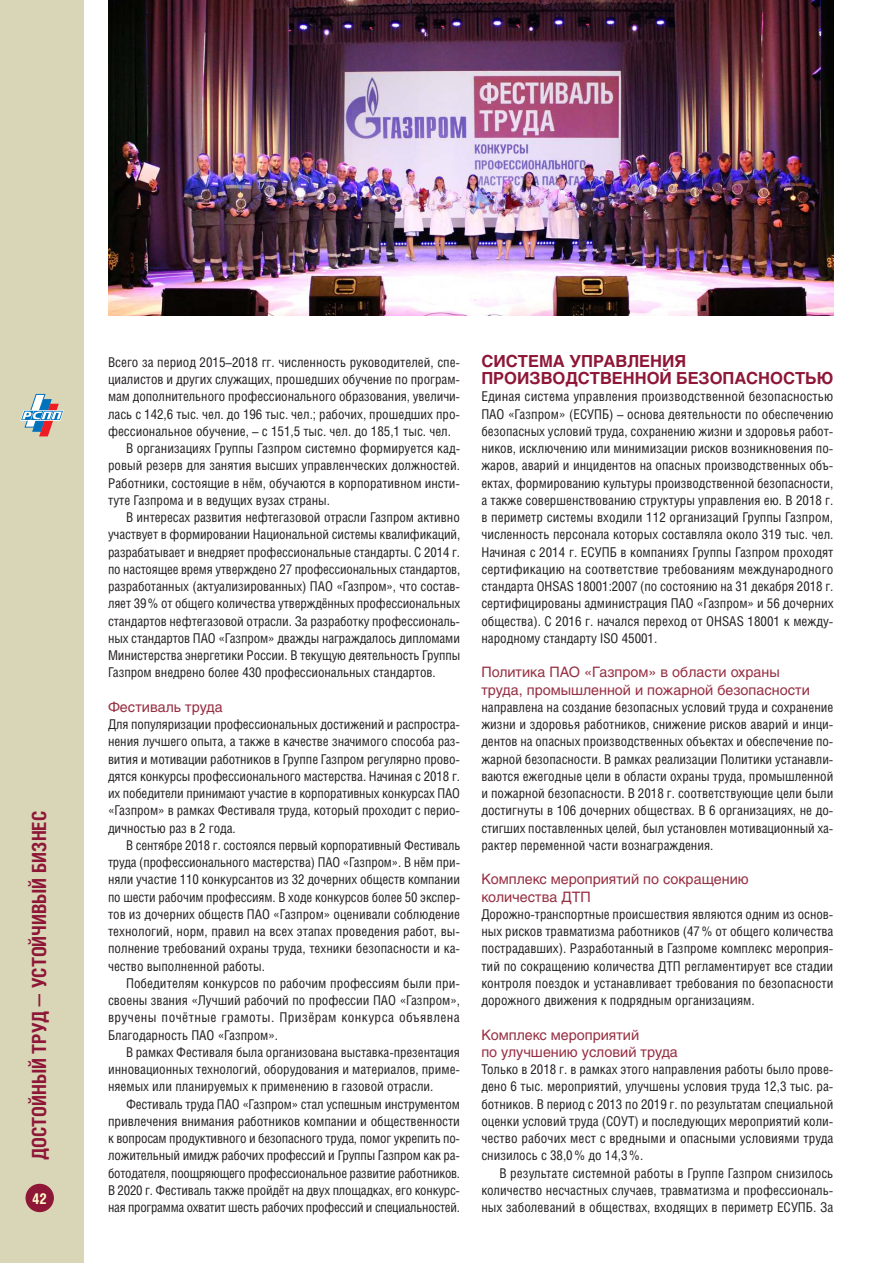
<style>
.page{position:relative;width:893px;height:1263px;background:#fff}
.page>*{position:absolute;margin:0;border:0;box-sizing:border-box;transform-origin:0 0}
.t1{font:700 19.5px "Helios Cond C";color:#8e1737}
.subhead{font:700 16.5px/17.2px "Helios C";color:#8e1737}
.t2{font:700 15px "Helios Cond C";color:#fffbcc}
.subhead_2{font:14.25px/17.2px "Helios C";color:#972f42}
.txt_no_intent{font:13.5px/17.2px "Helios Cond C";color:#231f20;text-align:justify}
.txt{font:13.5px/17.2px "Helios Cond C";color:#231f20;text-align:justify}
</style>
<div class="page">
<div style="left:0;top:0;width:84px;height:1263px;background:#d9d6b7"></div>
<svg style="left:20px;top:394px;width:44px;height:42px"></svg>
<div style="left:26px;top:1184px;width:27px;height:27px;background:#8e1737;border-radius:50%"></div>
<div style="left:26px;top:1184px;width:28px;height:28px;border:1px solid #8e1737;border-radius:50%"></div>
<img style="left:108px;top:0;width:725px;height:315px">
<h1 class="t1" style="left:27px;top:1160px;width:351px;rotate:-90deg">ДОСТОЙНЫЙ ТРУД — УСТОЙЧИВЫЙ БИЗНЕС</h1>
<p class="t2" style="left:32px;top:1189px;width:16px">42</p>
<p class="txt_no_intent" style="left:108px;top:353px;width:354px">Всего за период 2015–2018 гг. численность руководителей, спе&shy;циалистов и других служащих, прошедших обучение по програм&shy;мам дополнительного профессионального образования, увеличи&shy;лась с 142,6 тыс. чел. до 196 тыс. чел.; рабочих, прошедших про&shy;фессиональное обучение, – с 151,5 тыс. чел. до 185,1 тыс. чел.</p>
<p class="txt" style="left:108px;top:439px;width:354px;text-indent:18px">В организациях Группы Газпром системно формируется кад&shy;ровый резерв для занятия высших управленческих должностей.<br>Работники, состоящие в нём, обучаются в корпоративном инсти&shy;туте Газпрома и в ведущих вузах страны.</p>
<p class="txt" style="left:108px;top:508px;width:354px;text-indent:18px">В интересах развития нефтегазовой отрасли Газпром активно участвует в формировании Национальной системы квалификаций, разрабатывает и внедряет профессиональные стандарты. С 2014 г. по настоящее время утверждено 27 профессиональных стандартов, разработанных (актуализированных) ПАО «Газпром», что состав&shy;ляет 39% от общего количества утверждённых профессиональных стандартов нефтегазовой отрасли. За разработку профессиональ&shy;ных стандартов ПАО «Газпром» дважды награждалось дипломами Министерства энергетики России. В текущую деятельность Группы Газпром внедрено более 430 профессиональных стандартов.</p>
<p class="subhead_2" style="left:108px;top:698px;width:116px">Фестиваль труда</p>
<p class="txt_no_intent" style="left:108px;top:715px;width:354px">Для популяризации профессиональных достижений и распростра&shy;нения лучшего опыта, а также в качестве значимого способа раз&shy;вития и мотивации работников в Группе Газпром регулярно прово&shy;дятся конкурсы профессионального мастерства. Начиная с 2018 г. их победители принимают участие в корпоративных конкурсах ПАО «Газпром» в рамках Фестиваля труда, который проходит с перио&shy;дичностью раз в 2 года.</p>
<p class="txt" style="left:108px;top:836px;width:354px;text-indent:18px">В сентябре 2018 г. состоялся первый корпоративный Фестиваль труда (профессионального мастерства) ПАО «Газпром». В нём при&shy;няли участие 110 конкурсантов из 32 дочерних обществ компании по шести рабочим профессиям. В ходе конкурсов более 50 экспер&shy;тов из дочерних обществ ПАО «Газпром» оценивали соблюдение технологий, норм, правил на всех этапах проведения работ, вы&shy;полнение требований охраны труда, техники безопасности и ка&shy;чество выполненной работы.</p>
<p class="txt" style="left:108px;top:974px;width:354px;text-indent:18px">Победителям конкурсов по рабочим профессиям были при&shy;своены звания «Лучший рабочий по профессии ПАО «Газпром», вручены почётные грамоты. Призёрам конкурса объявлена Благодарность ПАО «Газпром».</p>
<p class="txt" style="left:108px;top:1043px;width:354px;text-indent:18px">В рамках Фестиваля была организована выставка-презентация инновационных технологий, оборудования и материалов, приме&shy;няемых или планируемых к применению в газовой отрасли.</p>
<p class="txt" style="left:108px;top:1095px;width:354px;text-indent:18px">Фестиваль труда ПАО «Газпром» стал успешным инструментом привлечения внимания работников компании и общественности к вопросам продуктивного и безопасного труда, помог укрепить по&shy;ложительный имидж рабочих профессий и Группы Газпром как ра&shy;ботодателя, поощряющего профессиональное развитие работников.<br>В 2020 г. Фестиваль также пройдёт на двух площадках, его конкурс&shy;ная программа охватит шесть рабочих профессий и специальностей.</p>
<p class="subhead" style="left:481px;top:352px;width:353px">СИСТЕМА УПРАВЛЕНИЯ<br>ПРОИЗВОДСТВЕННОЙ БЕЗОПАСНОСТЬЮ</p>
<p class="txt_no_intent" style="left:481px;top:388px;width:354px">Единая система управления производственной безопасностью ПАО «Газпром» (ЕСУПБ) – основа деятельности по обеспечению безопасных условий труда, сохранению жизни и здоровья работ&shy;ников, исключению или минимизации рисков возникновения по&shy;жаров, аварий и инцидентов на опасных производственных объ&shy;ектах, формированию культуры производственной безопасности, а также совершенствованию структуры управления ею. В 2018 г. в периметр системы входили 112 организаций Группы Газпром, численность персонала которых составляла около 319 тыс. чел.<br>Начиная с 2014 г. ЕСУПБ в компаниях Группы Газпром проходят сертификацию на соответствие требованиям международного стандарта OHSAS 18001:2007 (по состоянию на 31 декабря 2018 г. сертифицированы администрация ПАО «Газпром» и 56 дочерних общества). С 2016 г. начался переход от OHSAS 18001 к между&shy;народному стандарту ISO 45001.</p>
<p class="subhead_2" style="left:481px;top:663px;width:330px">Политика ПАО «Газпром» в области охраны труда, промышленной и пожарной безопасности</p>
<p class="txt_no_intent" style="left:481px;top:698px;width:354px">направлена на создание безопасных условий труда и сохранение жизни и здоровья работников, снижение рисков аварий и инци&shy;дентов на опасных производственных объектах и обеспечение по&shy;жарной безопасности. В рамках реализации Политики устанавли&shy;ваются ежегодные цели в области охраны труда, промышленной и пожарной безопасности. В 2018 г. соответствующие цели были достигнуты в 106 дочерних обществах. В 6 организациях, не до&shy;стигших поставленных целей, был установлен мотивационный ха&shy;рактер переменной части вознаграждения.</p>
<p class="subhead_2" style="left:481px;top:870px;width:269px">Комплекс мероприятий по сокращению количества ДТП</p>
<p class="txt_no_intent" style="left:481px;top:905px;width:354px">Дорожно-транспортные происшествия являются одним из основ&shy;ных рисков травматизма работников (47% от общего количества пострадавших). Разработанный в Газпроме комплекс мероприя&shy;тий по сокращению количества ДТП регламентирует все стадии контроля поездок и устанавливает требования по безопасности дорожного движения к подрядным организациям.</p>
<p class="subhead_2" style="left:481px;top:1026px;width:198px">Комплекс мероприятий<br>по улучшению условий труда</p>
<p class="txt_no_intent" style="left:481px;top:1060px;width:354px">Только в 2018 г. в рамках этого направления работы было прове&shy;дено 6 тыс. мероприятий, улучшены условия труда 12,3 тыс. ра&shy;ботников. В период с 2013 по 2019 г. по результатам специальной оценки условий труда (СОУТ) и последующих мероприятий коли&shy;чество рабочих мест с вредными и опасными условиями труда снизилось с 38,0% до 14,3%.</p>
<p class="txt" style="left:481px;top:1164px;width:354px;text-indent:18px">В результате системной работы в Группе Газпром снизилось количество несчастных случаев, травматизма и профессиональ&shy;ных заболеваний в обществах, входящих в периметр ЕСУПБ. За</p>
</div>
